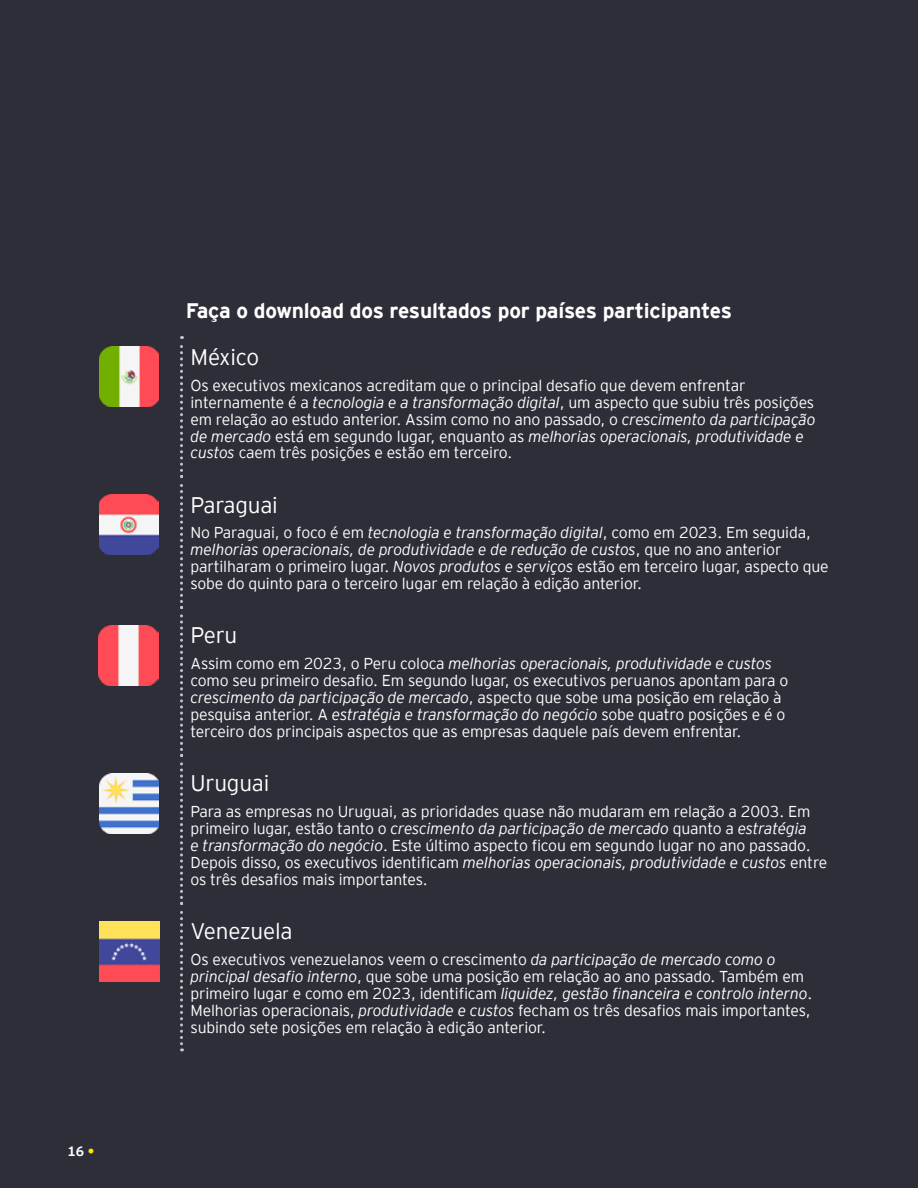
<style>
.page{position:relative;width:918px;height:1188px;background:#2e2e38}
.page>*{position:absolute;margin:0;border:0;box-sizing:border-box;transform-origin:0 0}
.t1{font:300 22.5px "EY Interstate";letter-spacing:-.01em;color:#fff}
.t2{font:700 21px "EY Interstate";letter-spacing:-.01em;color:#fff}
.t3{font:300 15.75px/17px "EY Interstate";letter-spacing:-.01em;color:#fff}
.t4{font:700 13.5px "EY Interstate";color:#fff}
.s1{color:#ffe600}
.s2{font-style:italic}
</style>
<div class="page">
<svg style="left:180px;top:336px;width:3px;height:715px"></svg>
<img style="left:99px;top:347px;width:60px;height:60px">
<img style="left:99px;top:495px;width:60px;height:60px">
<img style="left:99px;top:625px;width:60px;height:60px">
<img style="left:99px;top:773px;width:60px;height:60px">
<img style="left:99px;top:921px;width:60px;height:60px">
<p class="t4" style="left:68px;top:1141px;width:28px">16 <span class="s1">•</span></p>
<h2 class="t2" style="left:186px;top:295px;width:548px">Faça o download dos resultados por países participantes</h2>
<h1 class="t1" style="left:190px;top:341px;width:70px">México</h1>
<p class="t3" style="left:190px;top:376px;width:627px">Os executivos mexicanos acreditam que o principal desafio que devem enfrentar internamente é a <span class="s2">tecnologia e a transformação digital</span>, um aspecto que subiu três posições em relação ao estudo anterior. Assim como no ano passado, o <span class="s2">crescimento da participação de mercado</span> está em segundo lugar, enquanto as <span class="s2">melhorias operacionais, produtividade e custos</span> caem três posições e estão em terceiro.</p>
<h1 class="t1" style="left:190px;top:489px;width:89px">Paraguai</h1>
<p class="t3" style="left:190px;top:524px;width:640px">No Paraguai, o foco é em <span class="s2">tecnologia e transformação digital</span>, como em 2023. Em seguida, <span class="s2">melhorias operacionais, de produtividade e de redução de custos</span>, que no ano anterior partilharam o primeiro lugar. <span class="s2">Novos produtos e serviços</span> estão em terceiro lugar, aspecto que sobe do quinto para o terceiro lugar em relação à edição anterior.</p>
<h1 class="t1" style="left:190px;top:620px;width:48px">Peru</h1>
<p class="t3" style="left:190px;top:655px;width:599px">Assim como em 2023, o Peru coloca <span class="s2">melhorias operacionais, produtividade e custos </span>como seu primeiro desafio. Em segundo lugar, os executivos peruanos apontam para o <span class="s2">crescimento da participação de mercado</span>, aspecto que sobe uma posição em relação à pesquisa anterior. A <span class="s2">estratégia e transformação do negócio</span> sobe quatro posições e é o terceiro dos principais aspectos que as empresas daquele país devem enfrentar.</p>
<h1 class="t1" style="left:190px;top:768px;width:80px">Uruguai</h1>
<p class="t3" style="left:190px;top:802px;width:638px">Para as empresas no Uruguai, as prioridades quase não mudaram em relação a 2003. Em primeiro lugar, estão tanto o <span class="s2">crescimento da participação de mercado</span> quanto a <span class="s2">estratégia<br>e transformação do negócio</span>. Este último aspecto ficou em segundo lugar no ano passado.<br>Depois disso, os executivos identificam <span class="s2">melhorias operacionais, produtividade e custos</span> entre os três desafios mais importantes.</p>
<h1 class="t1" style="left:190px;top:915px;width:104px">Venezuela</h1>
<p class="t3" style="left:190px;top:950px;width:623px">Os executivos venezuelanos veem o crescimento <span class="s2">da participação de mercado como o principal desafio interno</span>, que sobe uma posição em relação ao ano passado. Também em primeiro lugar e como em 2023, identificam <span class="s2">liquidez, gestão financeira e controlo interno</span>.<br>Melhorias operacionais, <span class="s2">produtividade e custos</span> fecham os três desafios mais importantes, subindo sete posições em relação à edição anterior.</p>
</div>
